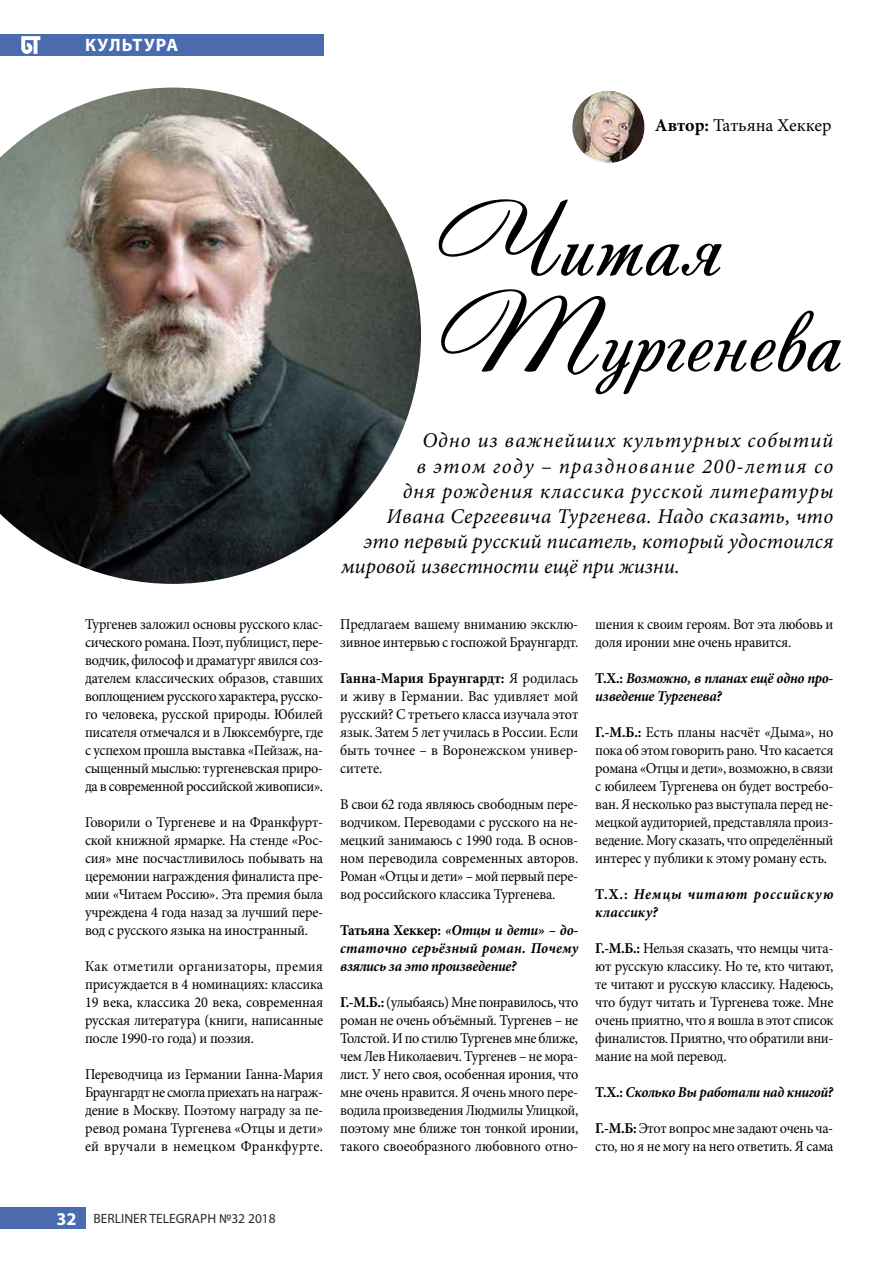
<style>
.page{position:relative;width:893px;height:1263px;background:#fff}
.page>*{position:absolute;margin:0;border:0;box-sizing:border-box;transform-origin:0 0}
.t1{font:102px/95.8px "Andantinoscript";color:#000}
.t2{font:italic 21px "Minion Pro";letter-spacing:.025em;color:#000}
.t3{font:italic 21px "Minion Pro";letter-spacing:.005em;color:#000}
.t4{font:italic 21px "Minion Pro";letter-spacing:.07em;color:#000}
.t5{font:italic 21px "Minion Pro";letter-spacing:.045em;color:#000}
.t6{font:italic 21px "Minion Pro";color:#000}
.t7{font:18px "Minion Pro";color:#000}
.t8{font:700 18px "Myriad Pro";letter-spacing:.07em;color:#fff}
.t9{font:15px/18px "Minion Pro";letter-spacing:-.02em;color:#000;text-align:justify;scale:.95 1}
.t10{font:italic 700 15px/18px "Minion Pro";letter-spacing:-.015em;color:#000;text-align:justify;scale:.95 1}
.t11{font:italic 700 15px/18px "Minion Pro";letter-spacing:.06em;color:#000;scale:.95 1}
.t12{font:13.5px "Myriad Pro";color:#292929}
.s1{font-weight:700}
.s2{font-style:normal}
.s3{font-weight:700;font-size:18px;color:#fff}
</style>
<div class="page">
<div style="left:0;top:1208px;width:85px;height:21px;background:#4a6caf"></div>
<img style="left:0;top:88px;width:421px;height:496px">
<div style="left:0;top:34px;width:323px;height:21px;background:#4a6caf"></div>
<svg style="left:21px;top:36px;width:19px;height:18px"></svg>
<img style="left:572px;top:91px;width:73px;height:72px;border-radius:36px">
<div style="left:571px;top:89px;width:75px;height:76px;border:2px solid #fff;border-radius:50%"></div>
<p class="t8" style="left:85px;top:34px;width:95px">КУЛЬТУРА</p>
<p class="t7" style="left:655px;top:113px;width:178px"><span class="s1">Автор:</span> Татьяна Хеккер</p>
<p class="t9" style="left:85px;top:616px;width:252px">Тургенев заложил основы русского клас&shy;сического романа. Поэт, публицист, пере&shy;водчик, философ и драматург явился соз&shy;дателем классических образов, ставших воплощением русского характера, русско&shy;го человека, русской природы. Юбилей писателя отмечался и в Люксембурге, где с успехом прошла выставка «Пейзаж, на&shy;сыщенный мыслью: тургеневская приро&shy;да в современной российской живописи».</p>
<p class="t9" style="left:85px;top:814px;width:252px">Говорили о Тургеневе и на Франкфурт&shy;ской книжной ярмарке. На стенде «Рос&shy;сия» мне посчастливилось побывать на церемонии награждения финалиста пре&shy;мии «Читаем Россию». Эта премия была учреждена 4 года назад за лучший пере&shy;вод с русского языка на иностранный.</p>
<p class="t9" style="left:85px;top:958px;width:252px">Как отметили организаторы, премия присуждается в 4 номинациях: классика 19 века, классика 20 века, современная русская литература (книги, написанные после 1990-го года) и поэзия.</p>
<p class="t9" style="left:85px;top:1066px;width:252px">Переводчица из Германии Ганна-Мария Браунгардт не смогла приехать на награж&shy;дение в Москву. Поэтому награду за пе&shy;ревод романа Тургенева «Отцы и дети» ей вручали в немецком Франкфурте.</p>
<h1 class="t1" style="left:435px;top:193px;width:410px">Читая<br>Тургенева</h1>
<h2 class="t5" style="left:422px;top:426px;width:413px">Одно из важнейших культурных событий</h2>
<h2 class="t4" style="left:416px;top:451px;width:418px">в этом году – празднование 200-летия со</h2>
<h2 class="t2" style="left:403px;top:477px;width:432px">дня рождения классика русской литературы</h2>
<h2 class="t2" style="left:386px;top:502px;width:449px">Ивана Сергеевича Тургенева. Надо сказать, что</h2>
<h2 class="t3" style="left:364px;top:527px;width:471px">это первый русский писатель, который удостоился</h2>
<h2 class="t6" style="left:341px;top:552px;width:340px">мировой известности ещё при жизни.</h2>
<p class="t9" style="left:340px;top:616px;width:252px">Предлагаем вашему вниманию эксклю&shy;зивное интервью с госпожой Браунгардт.</p>
<p class="t9" style="left:340px;top:670px;width:252px"><span class="s1">Ганна-Мария Браунгардт:</span> Я родилась и живу в Германии. Вас удивляет мой русский? С третьего класса изучала этот язык. Затем 5 лет училась в России. Если быть точнее – в Воронежском универ&shy;ситете.</p>
<p class="t9" style="left:340px;top:796px;width:252px">В свои 62 года являюсь свободным пере&shy;водчиком. Переводами с русского на не&shy;мецкий занимаюсь с 1990 года. В основ&shy;ном переводила современных авторов.<br>Роман «Отцы и дети» – мой первый пере&shy;вод российского классика Тургенева.</p>
<p class="t10" style="left:340px;top:921px;width:252px"><span class="s2">Татьяна Хеккер:</span> «Отцы и дети» – до&shy;статочно серьёзный роман. Почему взялись за это произведение?</p>
<p class="t9" style="left:340px;top:994px;width:252px"><span class="s1">Г.-М.Б.:</span> (улыбаясь) Мне понравилось, что роман не очень объёмный. Тургенев – не Толстой. И по стилю Тургенев мне ближе, чем Лев Николаевич. Тургенев – не мора&shy;лист. У него своя, особенная ирония, что мне очень нравится. Я очень много пере&shy;водила произведения Людмилы Улицкой, поэтому мне ближе тон тонкой иронии, такого своеобразного любовного отно-</p>
<p class="t9" style="left:595px;top:616px;width:252px">шения к своим героям. Вот эта любовь и доля иронии мне очень нравится.</p>
<p class="t10" style="left:595px;top:669px;width:252px"><span class="s2">Т.Х.:</span> Возможно, в планах ещё одно про&shy;изведение Тургенева?</p>
<p class="t9" style="left:595px;top:724px;width:252px"><span class="s1">Г.-М.Б.:</span> Есть планы насчёт «Дыма», но пока об этом говорить рано. Что касается романа «Отцы и дети», возможно, в связи с юбилеем Тургенева он будет востребо&shy;ван. Я несколько раз выступала перед не&shy;мецкой аудиторией, представляла произ&shy;ведение. Могу сказать, что определённый интерес у публики к этому роману есть.</p>
<p class="t11" style="left:595px;top:885px;width:252px"><span class="s2">Т.Х.:</span> Немцы читают российскую классику?</p>
<p class="t9" style="left:595px;top:940px;width:252px"><span class="s1">Г.-М.Б.:</span> Нельзя сказать, что немцы чита&shy;ют русскую классику. Но те, кто читают, те читают и русскую классику. Надеюсь, что будут читать и Тургенева тоже. Мне очень приятно, что я вошла в этот список финалистов. Приятно, что обратили вни&shy;мание на мой перевод.</p>
<p class="t10" style="left:595px;top:1083px;width:252px"><span class="s2">Т.Х.:</span> Сколько Вы работали над книгой?</p>
<p class="t9" style="left:595px;top:1120px;width:252px"><span class="s1">Г.-М.Б:</span> Этот вопрос мне задают очень ча&shy;сто, но я не могу на него ответить. Я сама</p>
<p class="t12" style="left:57px;top:1210px;width:221px"><span class="s3">32</span> BERLINER TELEGRAPH №32 2018</p>
</div>
